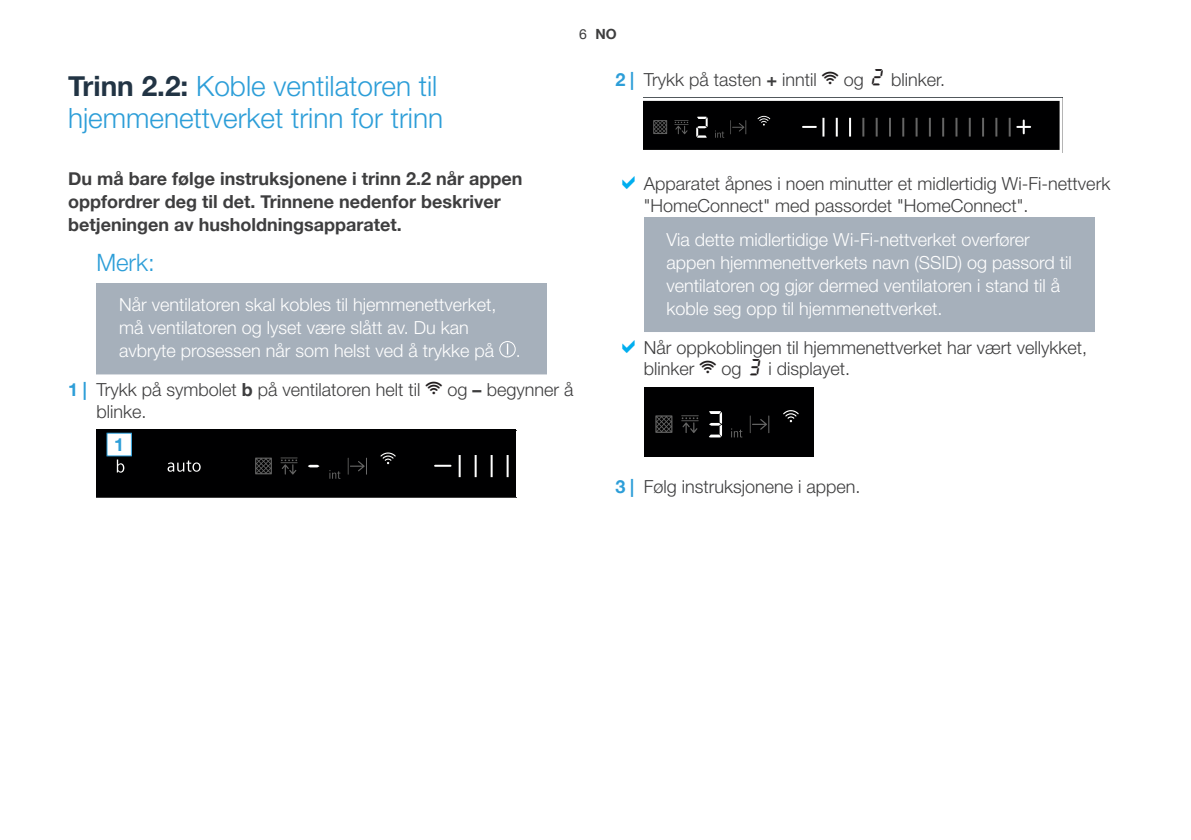
<style>
.page{position:relative;width:1191px;height:840px;background:#fff}
.page>*{position:absolute;margin:0;border:0;box-sizing:border-box;transform-origin:0 0}
.t1{font:300 28px/32px "Helvetica Neue";color:#2d9ed8}
.t2{font:300 24px "Helvetica Neue";color:#2d9ed8}
.t3{font:300 18px/23px "Helvetica Neue";color:#fff}
.t4{font:300 18px/21.6px "Helvetica Neue";color:#3e3e3f}
.t5{font:700 18px/23px "Helvetica Neue";color:#3e3e3f}
.t6{font:700 18px "Helvetica Neue";color:#2d9ed8}
.t7{font:700 14px "Helvetica Neue";color:#3e3e3f}
.s1{font-weight:400}
.s2{font-weight:700;color:#223444}
.s3{font-weight:700;color:#2d9ed8}
.s4{font-weight:700}
.s5{font-family:"BSH Symb All";font-weight:400;font-size:17.8px;color:#231f20}
</style>
<div class="page">
<div style="left:96px;top:283px;width:451px;height:97px;background:#a6b0bb"></div>
<div style="left:45px;top:374px;width:547px;height:10px;background:#fff"></div>
<svg style="left:499px;top:341px;width:17px;height:16px"></svg>
<div style="left:96px;top:430px;width:420px;height:67px;background:#000001"></div>
<div style="left:107px;top:433px;width:24px;height:22px;background:#fff"></div>
<div style="left:643px;top:217px;width:451px;height:120px;background:#a6b0bb"></div>
<div style="left:592px;top:332px;width:548px;height:10px;background:#fff"></div>
<svg style="left:643px;top:97px;width:419px;height:53px;background:#181819"></svg>
<div style="left:643px;top:387px;width:170px;height:69px;background:#000001"></div>
<svg style="left:709px;top:411px;width:13px;height:26px"></svg>
<svg style="left:731px;top:428px;width:11px;height:9px"></svg>
<svg style="left:655px;top:415px;width:17px;height:17px"></svg>
<svg style="left:681px;top:415px;width:17px;height:18px"></svg>
<svg style="left:750px;top:415px;width:19px;height:18px"></svg>
<svg style="left:783px;top:410px;width:15px;height:12px"></svg>
<p class="t7" style="left:579px;top:23px;width:39px"><span class="s1">6</span> NO</p>
<h1 class="t1" style="left:68px;top:68px;width:376px"><span class="s2">Trinn 2.2:</span> Koble ventilatoren til hjemmenettverket trinn for trinn</h1>
<p class="t5" style="left:68px;top:168px;width:456px">Du må bare følge instruksjonene i trinn 2.2 når appen oppfordrer deg til det. Trinnene nedenfor beskriver betjeningen av husholdningsapparatet.</p>
<h2 class="t2" style="left:96px;top:243px;width:60px">Merk:</h2>
<p class="t3" style="left:119px;top:292px;width:403px">Når ventilatoren skal kobles til hjemmenettverket, må ventilatoren og lyset være slått av. Du kan avbryte prosessen når som helst ved å trykke på .</p>
<p class="t4" style="left:96px;top:377px;width:478px;text-indent:-28px"><span class="s3">1 |</span> Trykk på symbolet <span class="s4">b</span> på ventilatoren helt til <sup>D</sup> og <span class="s4">–</span> begynner å blinke.</p>
<p class="t6" style="left:114px;top:430px;width:12px">1</p>
<p class="t4" style="left:615px;top:67px;width:331px"><span class="s3">2 |</span> Trykk på tasten <span class="s4">+</span> inntil <sup>D</sup> og <span class="s5">ƒ</span> blinker.</p>
<p class="t4" style="left:643px;top:171px;width:468px">Apparatet åpnes i noen minutter et midlertidig Wi-Fi-nettverk "HomeConnect" med passordet "HomeConnect".</p>
<p class="t3" style="left:666px;top:226px;width:407px">Via dette midlertidige Wi-Fi-nettverket overfører appen hjemmenettverkets navn (SSID) og passord til ventilatoren og gjør dermed ventilatoren i stand til å koble seg opp til hjemmenettverket.</p>
<p class="t4" style="left:643px;top:335px;width:445px">Når oppkoblingen til hjemmenettverket har vært vellykket, blinker <sup>D</sup> og <span class="s5">„</span> i displayet.</p>
<p class="t4" style="left:615px;top:474px;width:247px"><span class="s3">3 |</span> Følg instruksjonene i appen.</p>
</div>
